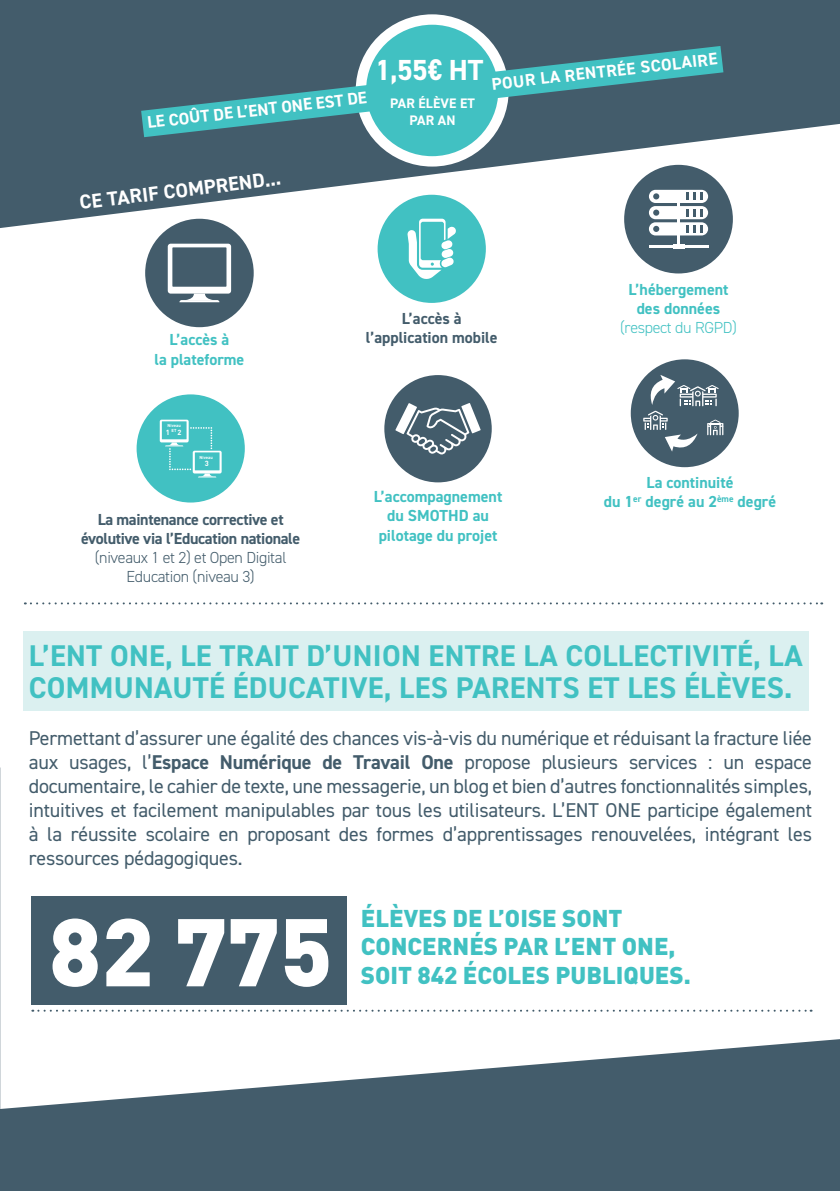
<style>
.page{position:relative;width:840px;height:1191px;background:#fff}
.page>*{position:absolute;margin:0;border:0;box-sizing:border-box;transform-origin:0 0}
.t1{font:900 94.4px "DIN";color:#fff}
.t2{font:700 30px/32px "DIN2014";letter-spacing:.01em;color:#41c1c2}
.t3{font:700 29px "DIN2014";color:#fff}
.t4{font:900 24px/28.8px "DIN";color:#41c1c2}
.t5{font:20px/24px "DIN2014";letter-spacing:-.01em;color:#435c6b;text-align:justify}
.t6{font:700 20px "DIN2014";color:#fff}
.t7{font:700 17px "DIN2014";color:#fff}
.t8{font:700 16px/19.2px "DIN2014";color:#41c1c2;text-align:center}
.t9{font:700 16px/19.2px "DIN2014";letter-spacing:-.02em;color:#435c6b;text-align:center}
.t10{font:300 16px/19.2px "DIN2014";letter-spacing:-.02em;color:#435c6b;text-align:center}
.t11{font:700 16px/19.2px "DIN2014";color:#435c6b;text-align:center}
.t12{font:300 16px "DIN2014";letter-spacing:-.02em;color:#41c1c2}
.t13{font:700 13.8px/17.2px "DIN2014";letter-spacing:.01em;color:#fff;text-align:center}
.t14{font:700 7.4px "DIN";color:#fff}
.t15{font:700 4.2px "DIN";color:#fff}
.s1{font-family:"DIN Cond";font-weight:900}
.s2{font-weight:700}
</style>
<div class="page">
<svg style="left:1px;top:0;width:838px;height:228px;fill:#435c6b"></svg>
<svg style="left:0;top:1039px;width:839px;height:152px;fill:#435c6b"></svg>
<img style="left:0;top:0;width:1px;height:228px">
<div style="left:23px;top:631px;width:784px;height:79px;background:#dbf0f0"></div>
<svg style="left:32px;top:1009px;width:779px;height:2px"></svg>
<svg style="left:25px;top:602px;width:796px;height:2px"></svg>
<div style="left:145px;top:219px;width:108px;height:108px;background:#435c6b;border-radius:50%"></div>
<svg style="left:168px;top:244px;width:63px;height:58px"></svg>
<div style="left:377px;top:195px;width:108px;height:108px;background:#41c1c2;border-radius:50%"></div>
<svg style="left:407px;top:219px;width:48px;height:60px"></svg>
<div style="left:623px;top:165px;width:109px;height:108px;background:#435c6b;border-radius:50%"></div>
<hr style="left:676px;top:203px;width:3px;height:44px;background:#fff">
<hr style="left:648px;top:245px;width:59px;height:2px;background:#fff">
<hr style="left:672px;top:244px;width:12px;height:4px;background:#fff">
<div style="left:648px;top:190px;width:59px;height:13px;background:#fff;border-radius:7px"></div>
<svg style="left:652px;top:193px;width:7px;height:6px"></svg>
<svg style="left:686px;top:193px;width:16px;height:7px"></svg>
<div style="left:648px;top:206px;width:59px;height:13px;background:#fff;border-radius:7px"></div>
<svg style="left:652px;top:210px;width:7px;height:6px"></svg>
<svg style="left:686px;top:209px;width:16px;height:7px"></svg>
<div style="left:648px;top:222px;width:59px;height:13px;background:#fff;border-radius:7px"></div>
<svg style="left:652px;top:226px;width:7px;height:6px"></svg>
<svg style="left:686px;top:225px;width:16px;height:7px"></svg>
<div style="left:136px;top:394px;width:109px;height:108px;background:#41c1c2;border-radius:50%"></div>
<svg style="left:193px;top:451px;width:28px;height:22px"></svg>
<div style="left:195px;top:452px;width:24px;height:18px;background:#41c1c2"></div>
<svg style="left:160px;top:420px;width:28px;height:22px"></svg>
<div style="left:162px;top:421px;width:24px;height:18px;background:#41c1c2"></div>
<svg style="left:165px;top:427px;width:51px;height:50px"></svg>
<div style="left:384px;top:375px;width:107px;height:107px;background:#435c6b;border-radius:50%"></div>
<svg style="left:395px;top:403px;width:85px;height:51px"></svg>
<div style="left:630px;top:359px;width:108px;height:108px;background:#435c6b;border-radius:50%"></div>
<svg style="left:643px;top:375px;width:80px;height:76px"></svg>
<div style="left:31px;top:896px;width:316px;height:108px;background:#435c6b"></div>
<div style="left:360px;top:20px;width:143px;height:141px;background:#41c1c2;border-radius:50%"></div>
<div style="left:355px;top:14px;width:153px;height:153px;border:10px solid #fff;border-radius:50%"></div>
<svg style="left:141px;top:85px;width:232px;height:52px;background:#45929a"></svg>
<svg style="left:485px;top:46px;width:238px;height:53px;background:#46939b"></svg>
<p class="t7" style="left:146px;top:110px;width:222px;rotate:-6deg">LE COÛT DE L’ENT ONE EST DE</p>
<h3 class="t3" style="left:375px;top:51px;width:110px">1,55<span class="s1">€</span> HT</h3>
<p class="t13" style="left:390px;top:94px;width:86px">PAR ÉLÈVE ET<br>PAR AN</p>
<p class="t7" style="left:490px;top:72px;width:228px;rotate:-6deg">POUR LA RENTRÉE SCOLAIRE</p>
<p class="t6" style="left:78px;top:189px;width:204px;rotate:-7deg">CE TARIF COMPREND...</p>
<p class="t8" style="left:154px;top:330px;width:91px">L’accès à<br>la plateforme</p>
<p class="t15" style="left:167px;top:423px;width:15px">Niveau</p>
<p class="t14" style="left:166px;top:427px;width:17px">1 <sup>ET</sup> 2</p>
<p class="t15" style="left:199px;top:455px;width:15px">Niveau</p>
<p class="t14" style="left:205px;top:458px;width:5px">3</p>
<p class="t9" style="left:81px;top:509px;width:221px">La maintenance corrective et évolutive via l’Education nationale</p>
<p class="t10" style="left:95px;top:548px;width:193px">(niveaux 1 et 2) et Open Digital<br>Education (niveau 3)</p>
<p class="t11" style="left:365px;top:308px;width:133px">L’accès à l’application mobile</p>
<p class="t8" style="left:373px;top:487px;width:130px">L’accompagnement du SMOTHD au pilotage du projet</p>
<p class="t8" style="left:628px;top:279px;width:101px">L’hébergement des données</p>
<p class="t12" style="left:619px;top:318px;width:118px">(respect du RGPD)</p>
<p class="t8" style="left:603px;top:472px;width:174px">La continuité<br>du 1<sup>er</sup> degré au 2<sup>ème</sup> degré</p>
<h2 class="t2" style="left:29px;top:639px;width:774px">L’ENT ONE, LE TRAIT D’UNION ENTRE LA COLLECTIVITÉ, LA<br>COMMUNAUTÉ ÉDUCATIVE, LES PARENTS ET LES ÉLÈVES.</h2>
<p class="t5" style="left:29px;top:725px;width:784px">Permettant d’assurer une égalité des chances vis-à-vis du numérique et réduisant la fracture liée aux usages, l’<span class="s2">Espace Numérique de Travail One</span> propose plusieurs services : un espace documentaire, le cahier de texte, une messagerie, un blog et bien d’autres fonctionnalités simples, intuitives et facilement manipulables par tous les utilisateurs. L’ENT ONE participe également à la réussite scolaire en proposant des formes d’apprentissages renouvelées, intégrant les ressources pédagogiques.</p>
<h1 class="t1" style="left:49px;top:889px;width:285px">82 775</h1>
<p class="t4" style="left:360px;top:902px;width:316px">ÉLÈVES DE L’OISE SONT<br>CONCERNÉS PAR L’ENT ONE,</p>
<p class="t4" style="left:360px;top:959px;width:331px">SOIT 842 ÉCOLES PUBLIQUES.</p>
</div>
